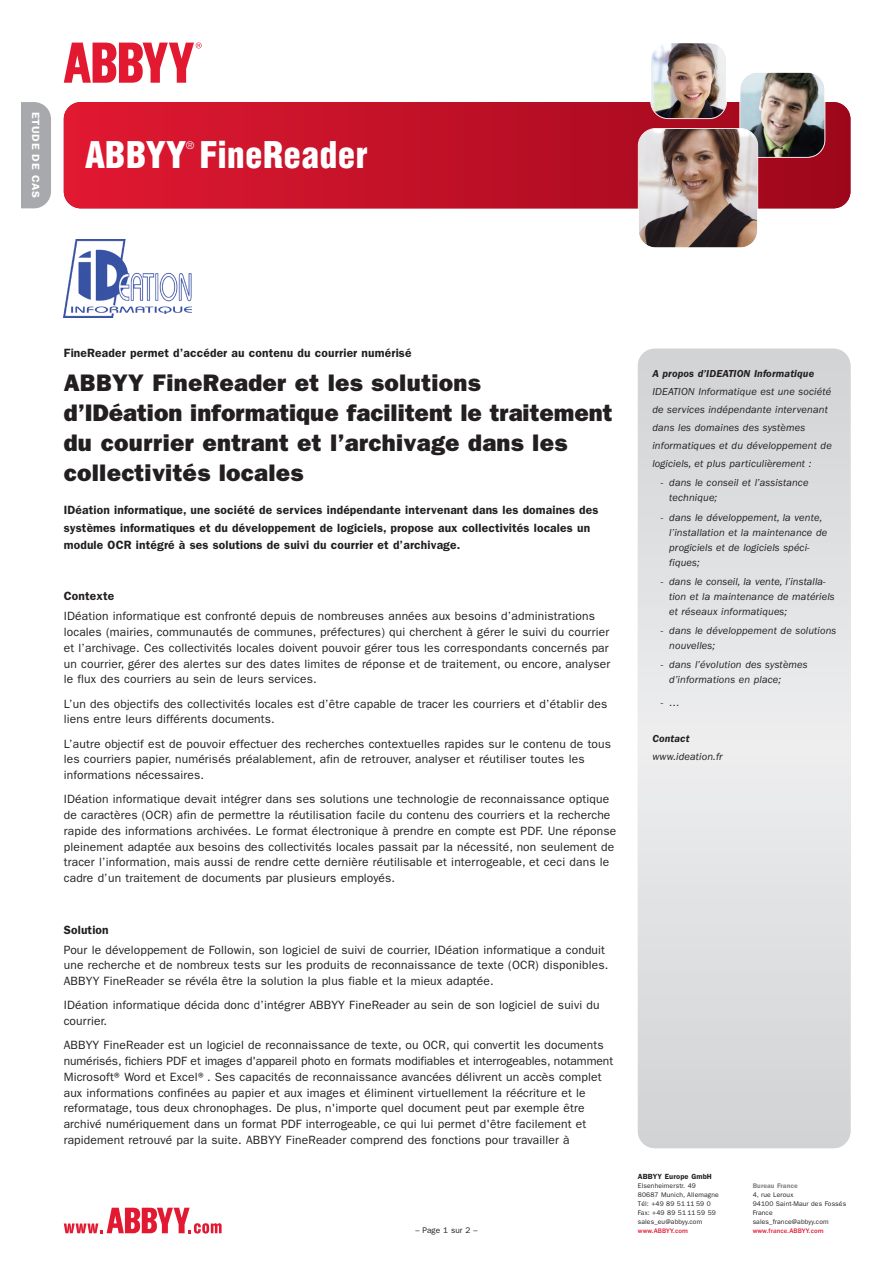
<style>
.page{position:relative;width:893px;height:1263px;background:#fff}
.page>*{position:absolute;margin:0;border:0;box-sizing:border-box;transform-origin:0 0}
.t1{font:900 37.5px "Helios Cond";color:#fff}
.t2{font:800 24px/30px "Franklin Gothic";letter-spacing:.01em;color:#231f20}
.t3{font:12px/15.8px "Franklin Gothic";letter-spacing:.01em;color:#231f20}
.t4{font:600 12px/17.2px "Franklin Gothic";letter-spacing:.01em;color:#231f20}
.t5{font:italic 10.5px/15px "Franklin Gothic";letter-spacing:.01em;color:#231f20}
.t6{font:italic 600 10.5px "Franklin Gothic";letter-spacing:.01em;color:#231f20}
.t7{font:600 10.5px "Franklin Gothic";letter-spacing:.06em;color:#fff;scale:1.1 1}
.t8{font:10.5px "Helios Cond";color:#fff}
.t9{font:8.25px "Franklin Gothic";letter-spacing:.01em;color:#231f20}
.t10{font:600 7.5px "Franklin Gothic";letter-spacing:.02em;color:#231f20}
.t11{font:6.75px/9px "Franklin Gothic";letter-spacing:.02em;color:#231f20}
.t12{font:500 6.75px "Franklin Gothic";letter-spacing:.02em;color:#e21931}
.t13{font:600 6.75px "Franklin Gothic";letter-spacing:.02em;color:#808285}
</style>
<div class="page">
<div style="left:638px;top:349px;width:212px;height:799px;background:linear-gradient(to right,#dfe0e2,#dfe0e2);border-radius:17px"></div>
<div style="left:64px;top:102px;width:786px;height:106px;background:linear-gradient(to right,#e01831,#9e091d);border-radius:17px"></div>
<div style="left:21px;top:102px;width:30px;height:106px;background:#a8a9ad"></div>
<img style="left:64px;top:240px;width:128px;height:77px">
<svg style="left:64px;top:43px;width:138px;height:40px"></svg>
<svg style="left:64px;top:1208px;width:158px;height:25px"></svg>
<img style="left:740px;top:73px;width:84px;height:84px;border-radius:17px">
<div style="left:739px;top:72px;width:86px;height:86px;border:2px solid #fff;border-radius:18px"></div>
<img style="left:639px;top:129px;width:118px;height:118px;border-radius:17px">
<div style="left:638px;top:128px;width:120px;height:120px;border:2px solid #fff;border-radius:18px"></div>
<img style="left:651px;top:43px;width:75px;height:75px;border-radius:17px">
<div style="left:650px;top:42px;width:77px;height:77px;border:2px solid #fff;border-radius:18px"></div>
<p class="t7" style="left:39px;top:112px;width:80px;rotate:90deg">ETUDE DE CAS</p>
<h1 class="t1" style="left:85px;top:141px;width:284px">ABBYY FineReader</h1>
<p class="t8" style="left:186px;top:141px;width:10px">®</p>
<p class="t4" style="left:64px;top:345px;width:349px">FineReader permet d’accéder au contenu du courrier numérisé</p>
<h2 class="t2" style="left:64px;top:370px;width:550px">ABBYY FineReader et les solutions<br>d’IDéation informatique facilitent le traitement du courrier entrant et l’archivage dans les collectivités locales</h2>
<p class="t4" style="left:64px;top:503px;width:536px">IDéation informatique, une société de services indépendante intervenant dans les domaines des systèmes informatiques et du développement de logiciels, propose aux collectivités locales un module OCR intégré à ses solutions de suivi du courrier et d’archivage.</p>
<p class="t4" style="left:64px;top:589px;width:52px">Contexte</p>
<p class="t3" style="left:64px;top:609px;width:548px">IDéation informatique est confronté depuis de nombreuses années aux besoins d’administrations locales (mairies, communautés de communes, préfectures) qui cherchent à gérer le suivi du courrier et l’archivage. Ces collectivités locales doivent pouvoir gérer tous les correspondants concernés par un courrier, gérer des alertes sur des dates limites de réponse et de traitement, ou encore, analyser le flux des courriers au sein de leurs services.</p>
<p class="t3" style="left:64px;top:697px;width:545px">L’un des objectifs des collectivités locales est d’être capable de tracer les courriers et d’établir des liens entre leurs différents documents.</p>
<p class="t3" style="left:64px;top:737px;width:549px">L’autre objectif est de pouvoir effectuer des recherches contextuelles rapides sur le contenu de tous les courriers papier, numérisés préalablement, afin de retrouver, analyser et réutiliser toutes les informations nécessaires.</p>
<p class="t3" style="left:64px;top:792px;width:554px">IDéation informatique devait intégrer dans ses solutions une technologie de reconnaissance optique de caractères (OCR) afin de permettre la réutilisation facile du contenu des courriers et la recherche rapide des informations archivées. Le format électronique à prendre en compte est PDF. Une réponse pleinement adaptée aux besoins des collectivités locales passait par la nécessité, non seulement de tracer l’information, mais aussi de rendre cette dernière réutilisable et interrogeable, et ceci dans le cadre d’un traitement de documents par plusieurs employés.</p>
<p class="t4" style="left:64px;top:922px;width:46px">Solution</p>
<p class="t3" style="left:64px;top:943px;width:546px">Pour le développement de Followin, son logiciel de suivi de courrier, IDéation informatique a conduit une recherche et de nombreux tests sur les produits de reconnaissance de texte (OCR) disponibles.<br>ABBYY FineReader se révéla être la solution la plus fiable et la mieux adaptée.</p>
<p class="t3" style="left:64px;top:998px;width:537px">IDéation informatique décida donc d’intégrer ABBYY FineReader au sein de son logiciel de suivi du courrier.</p>
<p class="t3" style="left:64px;top:1038px;width:551px">ABBYY FineReader est un logiciel de reconnaissance de texte, ou OCR, qui convertit les documents numérisés, fichiers PDF et images d'appareil photo en formats modifiables et interrogeables, notamment Microsoft®Word et Excel®. Ses capacités de reconnaissance avancées délivrent un accès complet aux informations confinées au papier et aux images et éliminent virtuellement la réécriture et le reformatage, tous deux chronophages. De plus, n'importe quel document peut par exemple être archivé numériquement dans un format PDF interrogeable, ce qui lui permet d'être facilement et rapidement retrouvé par la suite. ABBYY FineReader comprend des fonctions pour travailler à</p>
<p class="t9" style="left:415px;top:1228px;width:64px">– Page 1 sur 2 –</p>
<p class="t6" style="left:652px;top:370px;width:163px">A propos d’IDEATION Informatique</p>
<p class="t5" style="left:652px;top:383px;width:181px;line-height:18px">IDEATION Informatique est une société de services indépendante intervenant dans les domaines des systèmes informatiques et du développement de logiciels, et plus particulièrement :</p>
<p class="t5" style="left:669px;top:476px;width:141px;text-indent:-8px">- dans le conseil et l’assistance technique;</p>
<p class="t5" style="left:669px;top:510px;width:160px;text-indent:-8px">- dans le développement, la vente, l’installation et la maintenance de progiciels et de logiciels spéci&shy;fiques;</p>
<p class="t5" style="left:669px;top:575px;width:167px;text-indent:-8px">- dans le conseil, la vente, l’installa&shy;tion et la maintenance de matériels et réseaux informatiques;</p>
<p class="t5" style="left:669px;top:624px;width:169px;text-indent:-8px">- dans le développement de solutions nouvelles;</p>
<p class="t5" style="left:669px;top:658px;width:140px;text-indent:-8px">- dans l’évolution des systèmes d’informations en place;</p>
<p class="t5" style="left:661px;top:695px;width:21px">- …</p>
<p class="t6" style="left:652px;top:734px;width:39px">Contact</p>
<p class="t5" style="left:652px;top:749px;width:72px">www.ideation.fr</p>
<p class="t10" style="left:638px;top:1174px;width:76px">ABBYY Europe GmbH</p>
<p class="t11" style="left:638px;top:1182px;width:82px">Elsenheimerstr. 49<br>80687 Munich, Allemagne<br>Tél: +49 89 51 11 59 0<br>Fax: +49 89 51 11 59 59 sales_eu@abbyy.com</p>
<p class="t12" style="left:638px;top:1229px;width:52px">www.ABBYY.com</p>
<p class="t13" style="left:753px;top:1183px;width:47px">Bureau France</p>
<p class="t11" style="left:753px;top:1191px;width:95px">4, rue Leroux<br>94100 Saint-Maur des Fossés<br>France sales_france@abbyy.com</p>
<p class="t12" style="left:753px;top:1229px;width:72px">www.france.ABBYY.com</p>
</div>
